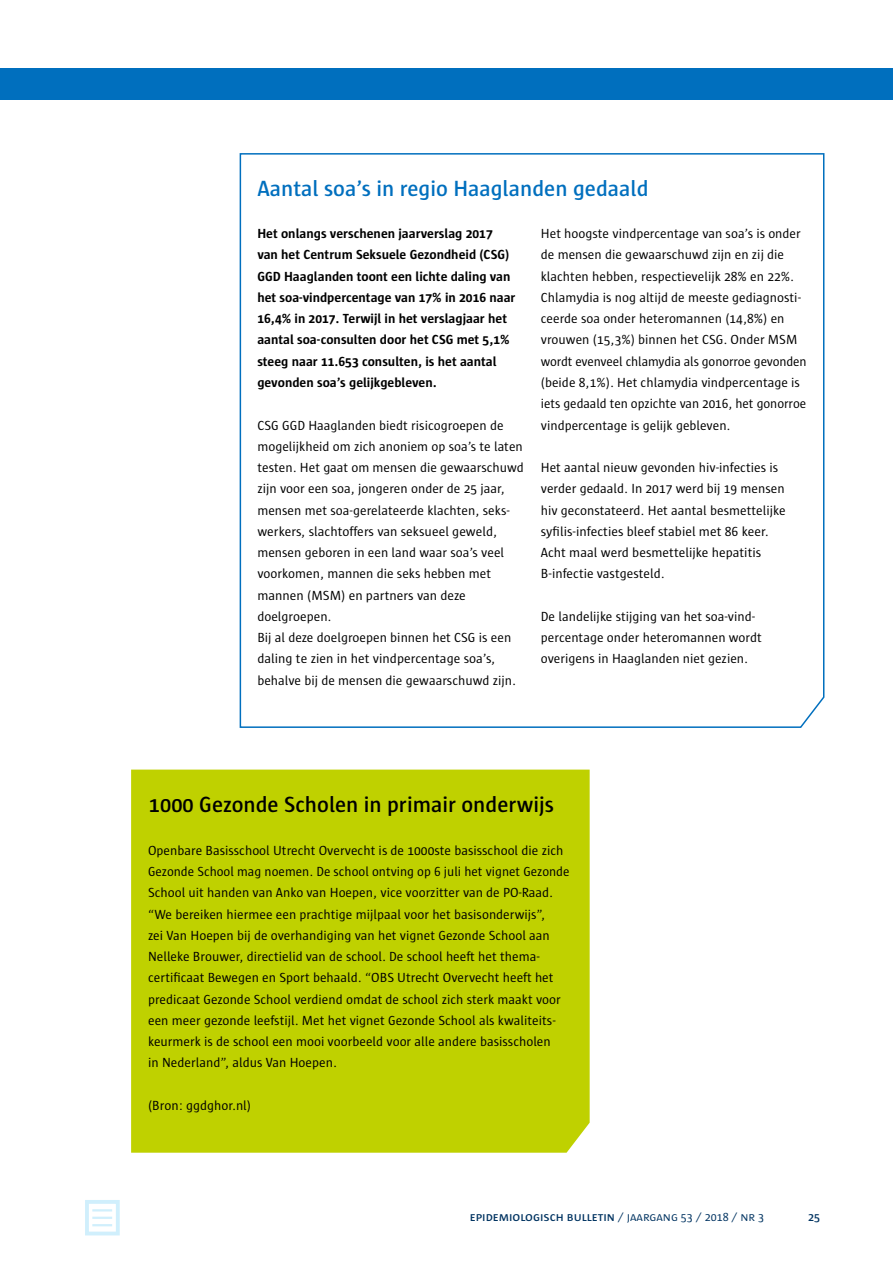
<style>
.page{position:relative;width:893px;height:1263px;background:#fff}
.page>*{position:absolute;margin:0;border:0;box-sizing:border-box;transform-origin:0 0}
.H1_-_Kort_Bericht_Ko{font:600 22.5px "Sun";color:#000}
.H1_-_Kort_Bericht_Ko-2{font:600 22.5px "Sun";color:#006fbe}
.P_-_Broodtekst{font:13.5px/21.3px "Sun";color:#000}
.P_-_Broodtekst-2{font:700 13.5px/21.3px "Sun";color:#000}
.t1{font:600 12px "Sun SC";color:#003361}
.t2{font:600 12px "Sun";color:#003361}
.s1{font-weight:400}
.s2{font-family:"Sun";font-weight:400}
</style>
<div class="page">
<div style="left:0;top:68px;width:893px;height:32px;background:#006fbe"></div>
<div style="left:131px;top:770px;width:459px;height:383px;background:#bfd100"></div>
<svg style="left:239px;top:153px;width:586px;height:575px"></svg>
<div style="left:85px;top:1200px;width:35px;height:35px;border:4px solid #d0effc"></div>
<hr style="left:92px;top:1209px;width:20px;height:2px;background:#d0effc">
<hr style="left:92px;top:1217px;width:20px;height:2px;background:#d0effc">
<hr style="left:92px;top:1224px;width:20px;height:2px;background:#d0effc">
<h1 class="H1_-_Kort_Bericht_Ko-2" style="left:257px;top:176px;width:393px">Aantal soa’s in regio Haaglanden gedaald</h1>
<p class="P_-_Broodtekst-2" style="left:257px;top:223px;width:260px">Het onlangs verschenen jaarverslag 2017 van het Centrum Seksuele Gezondheid (CSG)<br>GGD Haaglanden toont een lichte daling van het soa-vindpercentage van 17% in 2016 naar 16,4% in 2017. Terwijl in het verslagjaar het aantal soa-consulten door het CSG met 5,1% steeg naar 11.653 consulten, is het aantal gevonden soa’s gelijkgebleven.</p>
<p class="P_-_Broodtekst" style="left:257px;top:414px;width:268px">CSG GGD Haaglanden biedt risicogroepen de mogelijkheid om zich anoniem op soa’s te laten testen. Het gaat om mensen die gewaarschuwd zijn voor een soa, jongeren onder de 25 jaar, mensen met soa-gerelateerde klachten, seks&shy;werkers, slachtoffers van seksueel geweld, mensen geboren in een land waar soa’s veel voorkomen, mannen die seks hebben met mannen (MSM) en partners van deze doelgroepen.</p>
<p class="P_-_Broodtekst" style="left:257px;top:627px;width:260px">Bij al deze doelgroepen binnen het CSG is een daling te zien in het vindpercentage soa’s, behalve bij de mensen die gewaarschuwd zijn.</p>
<p class="P_-_Broodtekst" style="left:541px;top:223px;width:262px">Het hoogste vindpercentage van soa’s is onder de mensen die gewaarschuwd zijn en zij die klachten hebben, respectievelijk 28% en 22%.</p>
<p class="P_-_Broodtekst" style="left:541px;top:287px;width:267px">Chlamydia is nog altijd de meeste gediagnosti&shy;ceerde soa onder heteromannen (14,8%) en vrouwen (15,3%) binnen het CSG. Onder MSM wordt evenveel chlamydia als gonorroe gevonden (beide 8,1%). Het chlamydia vindpercentage is iets gedaald ten opzichte van 2016, het gonorroe vindpercentage is gelijk gebleven.</p>
<p class="P_-_Broodtekst" style="left:541px;top:457px;width:246px">Het aantal nieuw gevonden hiv-infecties is verder gedaald. In 2017 werd bij 19 mensen hiv geconstateerd. Het aantal besmettelijke syfilis-infecties bleef stabiel met 86 keer.<br>Acht maal werd besmettelijke hepatitis B-infectie vastgesteld.</p>
<p class="P_-_Broodtekst" style="left:541px;top:606px;width:222px">De landelijke stijging van het soa-vind&shy;percentage onder heteromannen wordt overigens in Haaglanden niet gezien.</p>
<h1 class="H1_-_Kort_Bericht_Ko" style="left:149px;top:792px;width:407px">1000 Gezonde Scholen in primair onderwijs</h1>
<p class="P_-_Broodtekst" style="left:148px;top:840px;width:423px">Openbare Basisschool Utrecht Overvecht is de 1000ste basisschool die zich Gezonde School mag noemen. De school ontving op 6 juli het vignet Gezonde School uit handen van Anko van Hoepen, vice voorzitter van de PO-Raad. “We bereiken hiermee een prachtige mijlpaal voor het basisonderwijs”,<br>zei Van Hoepen bij de overhandiging van het vignet Gezonde School aan Nelleke Brouwer, directielid van de school. De school heeft het thema&shy;certificaat Bewegen en Sport behaald. “OBS Utrecht Overvecht heeft het predicaat Gezonde School verdiend omdat de school zich sterk maakt voor een meer gezonde leefstijl. Met het vignet Gezonde School als kwaliteits&shy;keurmerk is de school een mooi voorbeeld voor alle andere basisscholen<br>in Nederland”, aldus Van Hoepen.</p>
<p class="P_-_Broodtekst" style="left:148px;top:1095px;width:104px">(Bron: ggdghor.nl)</p>
<p class="t1" style="left:470px;top:1211px;width:296px">epidemiologisch bulletin <span class="s1">/ jaargang</span> <span class="s2">53</span> <span class="s1">/</span> <span class="s2">2018</span> <span class="s1">/ nr</span> <span class="s2">3</span></p>
<p class="t2" style="left:808px;top:1211px;width:13px">25</p>
</div>
